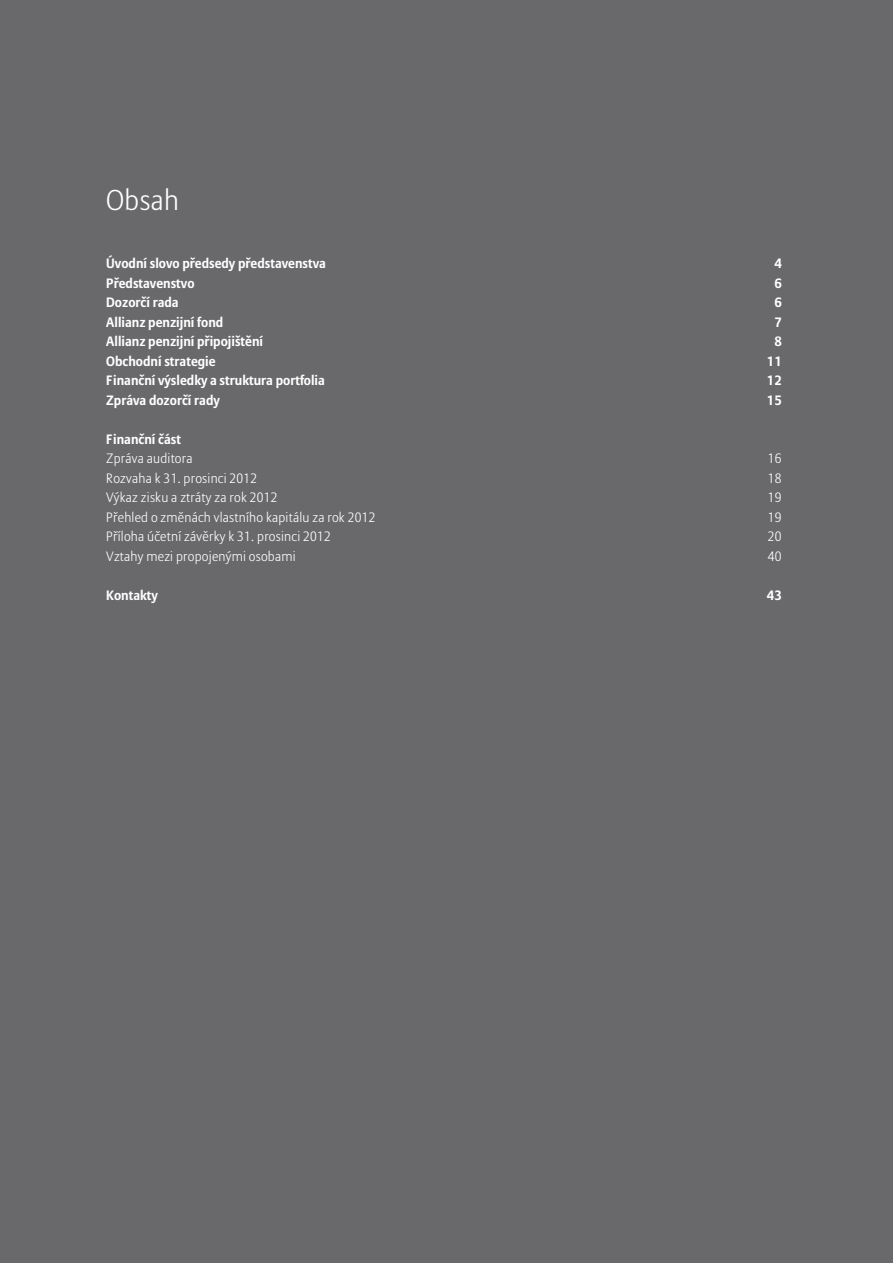
<style>
.page{position:relative;width:893px;height:1263px;background:#69696c}
.page>*{position:absolute;margin:0;border:0;box-sizing:border-box;transform-origin:0 0}
.t1{font:300 28.5px "Allianz Sans";letter-spacing:.015em;color:#fff}
.t2{font:700 13.5px "Allianz Sans";color:#fff}
.t3{font:300 13.5px "Allianz Sans";letter-spacing:.02em;color:#fff}
</style>
<div class="page">
<h1 class="t1" style="left:106px;top:188px;width:74px">Obsah</h1>
<p class="t2" style="left:106px;top:259px;width:221px">Úvodní slovo předsedy představenstva</p>
<p class="t2" style="left:774px;top:259px;width:9px">4</p>
<p class="t2" style="left:106px;top:278px;width:90px">Představenstvo</p>
<p class="t2" style="left:774px;top:278px;width:9px">6</p>
<p class="t2" style="left:106px;top:298px;width:74px">Dozorčí rada</p>
<p class="t2" style="left:774px;top:298px;width:9px">6</p>
<p class="t2" style="left:106px;top:317px;width:118px">Allianz penzijní fond</p>
<p class="t2" style="left:774px;top:317px;width:9px">7</p>
<p class="t2" style="left:106px;top:337px;width:158px">Allianz penzijní připojištění</p>
<p class="t2" style="left:774px;top:337px;width:9px">8</p>
<p class="t2" style="left:106px;top:356px;width:111px">Obchodní strategie</p>
<p class="t2" style="left:767px;top:356px;width:16px">11</p>
<p class="t2" style="left:106px;top:376px;width:220px">Finanční výsledky a struktura portfolia</p>
<p class="t2" style="left:767px;top:376px;width:16px">12</p>
<p class="t2" style="left:106px;top:395px;width:115px">Zpráva dozorčí rady</p>
<p class="t2" style="left:767px;top:395px;width:16px">15</p>
<p class="t2" style="left:106px;top:434px;width:76px">Finanční část</p>
<p class="t3" style="left:106px;top:453px;width:88px">Zpráva auditora</p>
<p class="t3" style="left:768px;top:453px;width:15px">16</p>
<p class="t3" style="left:106px;top:472px;width:153px">Rozvaha k 31. prosinci 2012</p>
<p class="t3" style="left:768px;top:472px;width:15px">18</p>
<p class="t3" style="left:106px;top:492px;width:173px">Výkaz zisku a ztráty za rok 2012</p>
<p class="t3" style="left:768px;top:492px;width:15px">19</p>
<p class="t3" style="left:106px;top:511px;width:271px">Přehled o změnách vlastního kapitálu za rok 2012</p>
<p class="t3" style="left:768px;top:511px;width:15px">19</p>
<p class="t3" style="left:106px;top:531px;width:226px">Příloha účetní závěrky k 31. prosinci 2012</p>
<p class="t3" style="left:768px;top:531px;width:15px">20</p>
<p class="t3" style="left:106px;top:550px;width:191px">Vztahy mezi propojenými osobami</p>
<p class="t3" style="left:768px;top:550px;width:15px">40</p>
<p class="t2" style="left:106px;top:590px;width:53px">Kontakty</p>
<p class="t2" style="left:767px;top:590px;width:16px">43</p>
</div>
